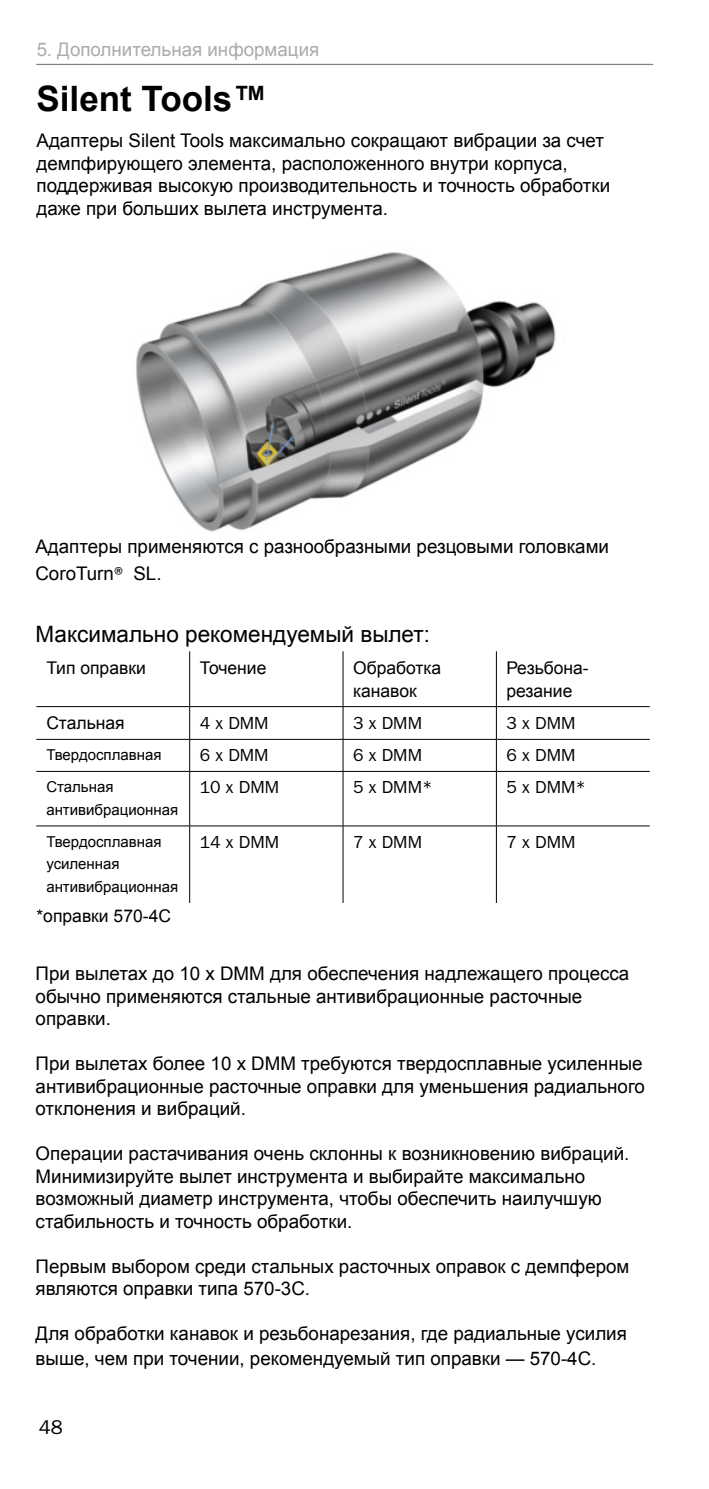
<style>
.page{position:relative;width:709px;height:1489px;background:#fff}
.page>*{position:absolute;margin:0;border:0;box-sizing:border-box;transform-origin:0 0}
.t1{font:700 35px "Arial";color:#000}
.t2{font:22.5px "Arial";color:#000}
.t3{font:20px "ITC Franklin Gothic Std";color:#000}
.t4{font:18.75px/22.5px "Arial";color:#000}
.t5{font:18.75px "Arial";color:#878787}
.t6{font:17.5px/22.5px "Arial";color:#000}
.t7{font:17.5px "ITC Franklin Gothic Std";color:#000}
.t8{font:15px/22.5px "Arial";color:#000}
.s1{font-family:"ITC Franklin Gothic Std"}
</style>
<div class="page">
<hr style="left:36px;top:64px;width:617px;height:1px;background:#000">
<img style="left:136px;top:252px;width:420px;height:280px">
<hr style="left:189px;top:651px;width:1px;height:55px;background:#000">
<hr style="left:342px;top:651px;width:1px;height:55px;background:#000">
<hr style="left:496px;top:651px;width:1px;height:55px;background:#000">
<hr style="left:36px;top:706px;width:154px;height:1px;background:#000">
<hr style="left:190px;top:706px;width:153px;height:1px;background:#000">
<hr style="left:189px;top:707px;width:1px;height:32px;background:#000">
<hr style="left:343px;top:706px;width:153px;height:1px;background:#000">
<hr style="left:342px;top:707px;width:1px;height:32px;background:#000">
<hr style="left:496px;top:706px;width:153px;height:1px;background:#000">
<hr style="left:496px;top:707px;width:1px;height:32px;background:#000">
<hr style="left:36px;top:739px;width:154px;height:1px;background:#000">
<hr style="left:190px;top:739px;width:153px;height:1px;background:#000">
<hr style="left:189px;top:739px;width:1px;height:32px;background:#000">
<hr style="left:343px;top:739px;width:153px;height:1px;background:#000">
<hr style="left:342px;top:739px;width:1px;height:32px;background:#000">
<hr style="left:496px;top:739px;width:153px;height:1px;background:#000">
<hr style="left:496px;top:739px;width:1px;height:32px;background:#000">
<hr style="left:36px;top:771px;width:154px;height:1px;background:#000">
<hr style="left:190px;top:771px;width:153px;height:1px;background:#000">
<hr style="left:189px;top:771px;width:1px;height:54px;background:#000">
<hr style="left:343px;top:771px;width:153px;height:1px;background:#000">
<hr style="left:342px;top:771px;width:1px;height:54px;background:#000">
<hr style="left:496px;top:771px;width:153px;height:1px;background:#000">
<hr style="left:496px;top:771px;width:1px;height:54px;background:#000">
<hr style="left:36px;top:825px;width:154px;height:1px;background:#000">
<hr style="left:190px;top:825px;width:153px;height:1px;background:#000">
<hr style="left:189px;top:826px;width:1px;height:77px;background:#000">
<hr style="left:343px;top:825px;width:153px;height:1px;background:#000">
<hr style="left:342px;top:826px;width:1px;height:77px;background:#000">
<hr style="left:496px;top:825px;width:153px;height:1px;background:#000">
<hr style="left:496px;top:826px;width:1px;height:77px;background:#000">
<p class="t5" style="left:36px;top:37px;width:284px">5. Дополнительная информация</p>
<h1 class="t1" style="left:37px;top:75px;width:232px">Silent Tools™</h1>
<p class="t4" style="left:37px;top:130px;width:575px">Адаптеры Silent Tools максимально сокращают вибрации за счет демпфирующего элемента, расположенного внутри корпуса, поддерживая высокую производительность и точность обработки даже при больших вылета инструмента.</p>
<p class="t4" style="left:35px;top:532px;width:575px;line-height:27.5px">Адаптеры применяются с разнообразными резцовыми головками<br>CoroTurn<span class="s1">®</span> SL.</p>
<p class="t2" style="left:36px;top:619px;width:396px">Максимально рекомендуемый вылет:</p>
<p class="t6" style="left:46px;top:657px;width:101px">Тип оправки</p>
<p class="t6" style="left:200px;top:657px;width:68px">Точение</p>
<p class="t6" style="left:353px;top:657px;width:90px">Обработка канавок</p>
<p class="t6" style="left:506px;top:657px;width:84px">Резьбона&shy;резание</p>
<p class="t6" style="left:46px;top:712px;width:80px">Стальная</p>
<p class="t7" style="left:200px;top:712px;width:70px">4 x DMM</p>
<p class="t7" style="left:353px;top:712px;width:70px">3 x DMM</p>
<p class="t7" style="left:506px;top:712px;width:70px">3 x DMM</p>
<p class="t8" style="left:46px;top:744px;width:117px">Твердосплавная</p>
<p class="t7" style="left:200px;top:745px;width:70px">6 x DMM</p>
<p class="t7" style="left:353px;top:745px;width:70px">6 x DMM</p>
<p class="t7" style="left:506px;top:745px;width:70px">6 x DMM</p>
<p class="t8" style="left:46px;top:776px;width:133px">Стальная антивибрационная</p>
<p class="t7" style="left:200px;top:777px;width:81px">10 x DMM</p>
<p class="t7" style="left:353px;top:777px;width:81px">5 x DMM*</p>
<p class="t7" style="left:506px;top:777px;width:81px">5 x DMM*</p>
<p class="t8" style="left:46px;top:830px;width:133px">Твердосплавная усиленная антивибрационная</p>
<p class="t7" style="left:200px;top:832px;width:81px">14 x DMM</p>
<p class="t7" style="left:353px;top:832px;width:70px">7 x DMM</p>
<p class="t7" style="left:506px;top:832px;width:70px">7 x DMM</p>
<p class="t6" style="left:36px;top:905px;width:136px">*оправки 570-4C</p>
<p class="t4" style="left:36px;top:962px;width:595px">При вылетах до 10 x DMM для обеспечения надлежащего процесса обычно применяются стальные антивибрационные расточные оправки.</p>
<p class="t4" style="left:36px;top:1052px;width:611px">При вылетах более 10 x DMM требуются твердосплавные усиленные антивибрационные расточные оправки для уменьшения радиального отклонения и вибраций.</p>
<p class="t4" style="left:36px;top:1142px;width:595px">Операции растачивания очень склонны к возникновению вибраций.<br>Минимизируйте вылет инструмента и выбирайте максимально возможный диаметр инструмента, чтобы обеспечить наилучшую стабильность и точность обработки.</p>
<p class="t4" style="left:36px;top:1254px;width:595px">Первым выбором среди стальных расточных оправок с демпфером являются оправки типа 570-3C.</p>
<p class="t4" style="left:36px;top:1321px;width:593px;line-height:25px">Для обработки канавок и резьбонарезания, где радиальные усилия выше, чем при точении, рекомендуемый тип оправки — 570-4C.</p>
<p class="t3" style="left:39px;top:1415px;width:26px">48</p>
</div>
